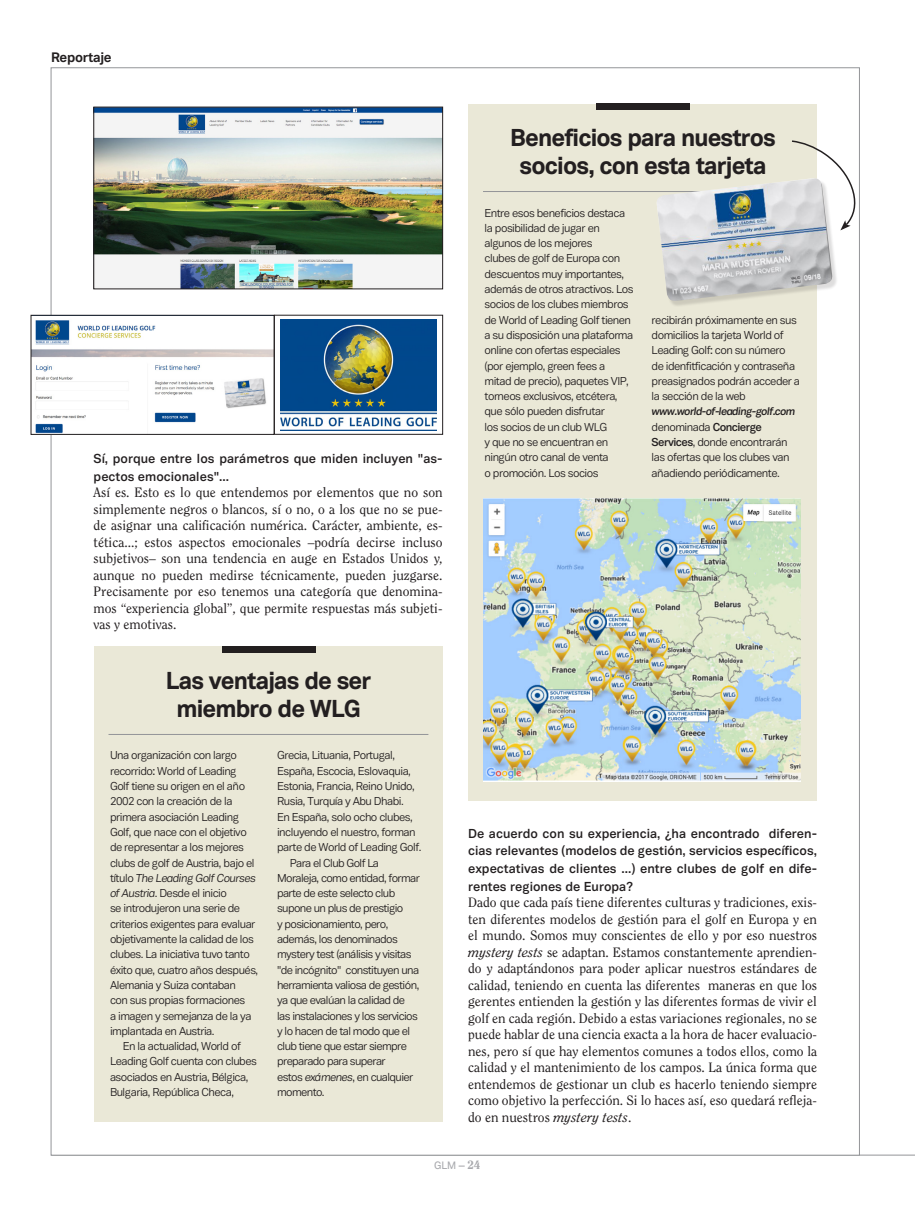
<style>
.page{position:relative;width:915px;height:1212px;background:#fff}
.page>*{position:absolute;margin:0;border:0;box-sizing:border-box;transform-origin:0 0}
.t1{font:800 24px/28.8px "Vaud";letter-spacing:-.035em;color:#231f20;text-align:center}
.NEOEURO_00_texto_gen{font:13.5px/16.5px "Clearface Std";color:#231f20;text-align:justify}
.t2{font:700 13.5px "Vaud";letter-spacing:-.02em;color:#231f20}
.NEOEURO_00_texto_gen-2{font:600 12.75px/17.7px "Vaud";color:#231f20}
.GLM_13_resultados_00{font:11.25px/15.3px "Vaud";letter-spacing:-.045em;color:#231f20}
.GLM_13_resultados_00-2{font:italic 600 10.8px "Vaud";letter-spacing:-.055em;color:#231f20}
.t3{font:500 10.5px "Vaud";color:#a8a9ad}
.s1{font-style:italic}
.s2{font-weight:600}
.s3{font-family:"Clearface Std";font-weight:800;font-size:12px}
</style>
<div class="page">
<hr style="left:51px;top:1155px;width:863px;height:1px;background:#939598">
<div style="left:94px;top:647px;width:348px;height:475px;background:#eae8d7"></div>
<hr style="left:108px;top:734px;width:320px;height:1px;background:#939598">
<div style="left:222px;top:647px;width:93px;height:6px;background:#231f20"></div>
<div style="left:468px;top:104px;width:348px;height:696px;background:#eae8d7"></div>
<hr style="left:483px;top:191px;width:319px;height:1px;background:#939598">
<div style="left:596px;top:104px;width:93px;height:6px;background:#231f20"></div>
<div style="left:657px;top:179px;width:181px;height:128px;background:#231f20;opacity:.15"></div>
<img style="left:656px;top:179px;width:176px;height:123px">
<img style="left:95px;top:109px;width:345px;height:178px">
<div style="left:93px;top:107px;width:349px;height:182px;border:1px solid #231f20"></div>
<img style="left:33px;top:317px;width:239px;height:116px">
<div style="left:31px;top:315px;width:243px;height:120px;border:1px solid #231f20"></div>
<img style="left:483px;top:499px;width:317px;height:282px">
<img style="left:280px;top:320px;width:156px;height:111px">
<svg style="left:790px;top:139px;width:70px;height:91px"></svg>
<p class="t2" style="left:51px;top:49px;width:62px">Reportaje</p>
<p class="NEOEURO_00_texto_gen-2" style="left:94px;top:449px;width:350px">Sí, porque entre los parámetros que miden incluyen "as&shy;pectos emocionales"...</p>
<p class="NEOEURO_00_texto_gen" style="left:94px;top:484px;width:350px">Así es. Esto es lo que entendemos por elementos que no son simplemente negros o blancos, sí o no, o a los que no se pue&shy;de asignar una calificación numérica. Carácter, ambiente, es&shy;tética...; estos aspectos emocionales –podría decirse incluso subjetivos– son una tendencia en auge en Estados Unidos y, aunque no pueden medirse técnicamente, pueden juzgarse.<br>Precisamente por eso tenemos una categoría que denomina&shy;mos “experiencia global”, que permite respuestas más subjeti&shy;vas y emotivas.</p>
<p class="t1" style="left:166px;top:665px;width:207px">Las ventajas de ser miembro de WLG</p>
<p class="GLM_13_resultados_00" style="left:110px;top:748px;width:150px">Una organización con largo recorrido: World of Leading<br>Golf tiene su origen en el año<br>2002 con la creación de la primera asociación Leading<br>Golf, que nace con el objetivo de representar a los mejores clubs de golf de Austria, bajo el título <span class="s1">The Leading Golf Courses of Austria</span>. Desde el inicio<br>se introdujeron una serie de criterios exigentes para evaluar objetivamente la calidad de los clubes. La iniciativa tuvo tanto éxito que, cuatro años después,<br>Alemania y Suiza contaban<br>con sus propias formaciones<br>a imagen y semejanza de la ya implantada en Austria.</p>
<p class="GLM_13_resultados_00" style="left:110px;top:1038px;width:148px;text-indent:13px">En la actualidad, World of<br>Leading Golf cuenta con clubes asociados en Austria, Bélgica,<br>Bulgaria, República Checa,</p>
<p class="GLM_13_resultados_00" style="left:277px;top:748px;width:146px">Grecia, Lituania, Portugal,<br>España, Escocia, Eslovaquia,<br>Estonia, Francia, Reino Unido,<br>Rusia, Turquía y Abu Dhabi.<br>En España, solo ocho clubes, incluyendo el nuestro, forman parte de World of Leading Golf.</p>
<p class="GLM_13_resultados_00" style="left:277px;top:855px;width:144px;text-indent:13px">Para el Club Golf La<br>Moraleja, como entidad, formar parte de este selecto club supone un plus de prestigio<br>y posicionamiento, pero, además, los denominados mystery test (análisis y visitas "de incógnito" constituyen una herramienta valiosa de gestión, ya que evalúan la calidad de las instalaciones y los servicios y lo hacen de tal modo que el club tiene que estar siempre preparado para superar<br>estos <span class="s1">exámenes</span>, en cualquier momento.</p>
<p class="t1" style="left:510px;top:122px;width:267px">Beneficios para nuestros socios, con esta tarjeta</p>
<p class="GLM_13_resultados_00" style="left:484px;top:205px;width:150px">Entre esos beneficios destaca la posibilidad de jugar en algunos de los mejores<br>clubes de golf de Europa con descuentos muy importantes, además de otros atractivos. Los socios de los clubes miembros de World of Leading Golf tienen a su disposición una plataforma online con ofertas especiales (por ejemplo, green fees a mitad de precio), paquetes VIP, torneos exclusivos, etcétera, que sólo pueden disfrutar<br>los socios de un club WLG<br>y que no se encuentran en ningún otro canal de venta<br>o promoción. Los socios</p>
<p class="GLM_13_resultados_00" style="left:651px;top:312px;width:150px">recibirán próximamente en sus domicilios la tarjeta World of<br>Leading Golf: con su número de idenfitficación y contraseña preasignados podrán acceder a la sección de la web</p>
<p class="GLM_13_resultados_00-2" style="left:651px;top:405px;width:145px">www.world-of-leading-golf.com</p>
<p class="GLM_13_resultados_00" style="left:651px;top:419px;width:139px">denominada <span class="s2">Concierge<br>Services</span>, donde encontrarán las ofertas que los clubes van añadiendo periódicamente.</p>
<p class="NEOEURO_00_texto_gen-2" style="left:468px;top:824px;width:350px;text-align:justify">De acuerdo con su experiencia, ¿ha encontrado diferen&shy;cias relevantes (modelos de gestión, servicios específicos, expectativas de clientes ...) entre clubes de golf en dife&shy;rentes regiones de Europa?</p>
<p class="NEOEURO_00_texto_gen" style="left:468px;top:894px;width:350px">Dado que cada país tiene diferentes culturas y tradiciones, exis&shy;ten diferentes modelos de gestión para el golf en Europa y en el mundo. Somos muy conscientes de ello y por eso nuestros <span class="s1">mystery tests</span> se adaptan. Estamos constantemente aprendien&shy;do y adaptándonos para poder aplicar nuestros estándares de calidad, teniendo en cuenta las diferentes maneras en que los gerentes entienden la gestión y las diferentes formas de vivir el golf en cada región. Debido a estas variaciones regionales, no se puede hablar de una ciencia exacta a la hora de hacer evaluacio&shy;nes, pero sí que hay elementos comunes a todos ellos, como la calidad y el mantenimiento de los campos. La única forma que entendemos de gestionar un club es hacerlo teniendo siempre como objetivo la perfección. Si lo haces así, eso quedará refleja&shy;do en nuestros <span class="s1">mystery tests</span>.</p>
<p class="t3" style="left:434px;top:1159px;width:48px">GLM <span class="s3">– 24</span></p>
</div>
